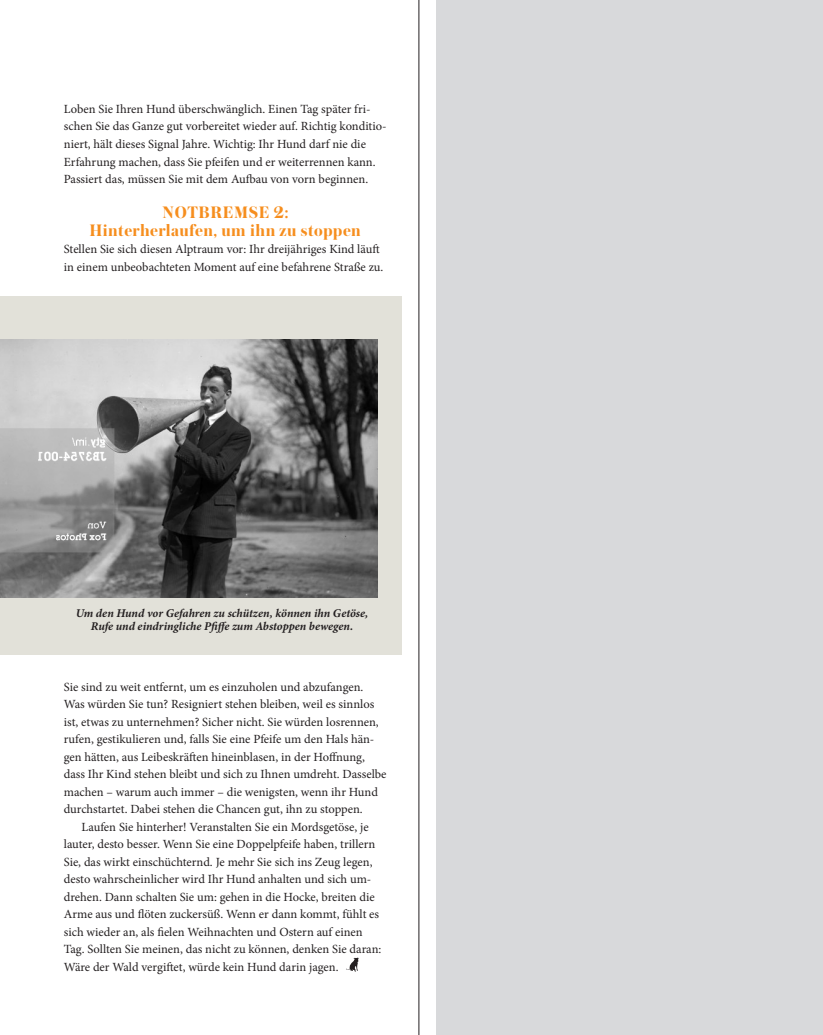
<style>
.page{position:relative;width:823px;height:1035px;background:#fff}
.page>*{position:absolute;margin:0;border:0;box-sizing:border-box;transform-origin:0 0}
.t1{font:700 17.5px/17.5px "Austin";letter-spacing:.03em;color:#f68e1e;text-align:center}
.t2{font:12.5px/17.5px "Minion Pro";color:#231f20}
.t3{font:italic 700 11.88px/13.4px "Minion Pro";letter-spacing:-.005em;color:#231f20;text-align:center}
</style>
<div class="page">
<div style="left:436px;top:0;width:386px;height:1035px;background:#d8d9db"></div>
<hr style="left:418px;top:0;width:1px;height:1035px;background:#231f20">
<div style="left:0;top:296px;width:401px;height:359px;background:#e2e1d9"></div>
<img style="left:0;top:339px;width:377px;height:259px">
<svg style="left:346px;top:957px;width:13px;height:14px"></svg>
<p class="t2" style="left:64px;top:100px;width:324px">Loben Sie Ihren Hund überschwänglich. Einen Tag später fri&shy;schen Sie das Ganze gut vorbereitet wieder auf. Richtig konditio&shy;niert, hält dieses Signal Jahre. Wichtig: Ihr Hund darf nie die Erfahrung machen, dass Sie pfeifen und er weiterrennen kann.<br>Passiert das, müssen Sie mit dem Aufbau von vorn beginnen.</p>
<h1 class="t1" style="left:89px;top:203px;width:273px">Notbremse 2:<br>Hinterherlaufen, um ihn zu stoppen</h1>
<p class="t2" style="left:64px;top:240px;width:321px">Stellen Sie sich diesen Alptraum vor: Ihr dreijähriges Kind läuft in einem unbeobachteten Moment auf eine befahrene Straße zu.</p>
<p class="t3" style="left:76px;top:606px;width:294px">Um den Hund vor Gefahren zu schützen, können ihn Getöse,<br>Rufe und eindringliche Pfiffe zum Abstoppen bewegen.</p>
<p class="t2" style="left:64px;top:678px;width:324px">Sie sind zu weit entfernt, um es einzuholen und abzufangen.<br>Was würden Sie tun? Resigniert stehen bleiben, weil es sinnlos ist, etwas zu unternehmen? Sicher nicht. Sie würden losrennen, rufen, gestikulieren und, falls Sie eine Pfeife um den Hals hän&shy;gen hätten, aus Leibeskräften hineinblasen, in der Hoffnung, dass Ihr Kind stehen bleibt und sich zu Ihnen umdreht. Dasselbe machen – warum auch immer – die wenigsten, wenn ihr Hund durchstartet. Dabei stehen die Chancen gut, ihn zu stoppen.</p>
<p class="t2" style="left:64px;top:818px;width:319px;text-indent:18px">Laufen Sie hinterher! Veranstalten Sie ein Mordsgetöse, je lauter, desto besser. Wenn Sie eine Doppelpfeife haben, trillern Sie, das wirkt einschüchternd. Je mehr Sie sich ins Zeug legen, desto wahrscheinlicher wird Ihr Hund anhalten und sich um&shy;drehen. Dann schalten Sie um: gehen in die Hocke, breiten die Arme aus und flöten zuckersüß. Wenn er dann kommt, fühlt es sich wieder an, als fielen Weihnachten und Ostern auf einen Tag. Sollten Sie meinen, das nicht zu können, denken Sie daran:<br>Wäre der Wald vergiftet, würde kein Hund darin jagen.</p>
</div>
